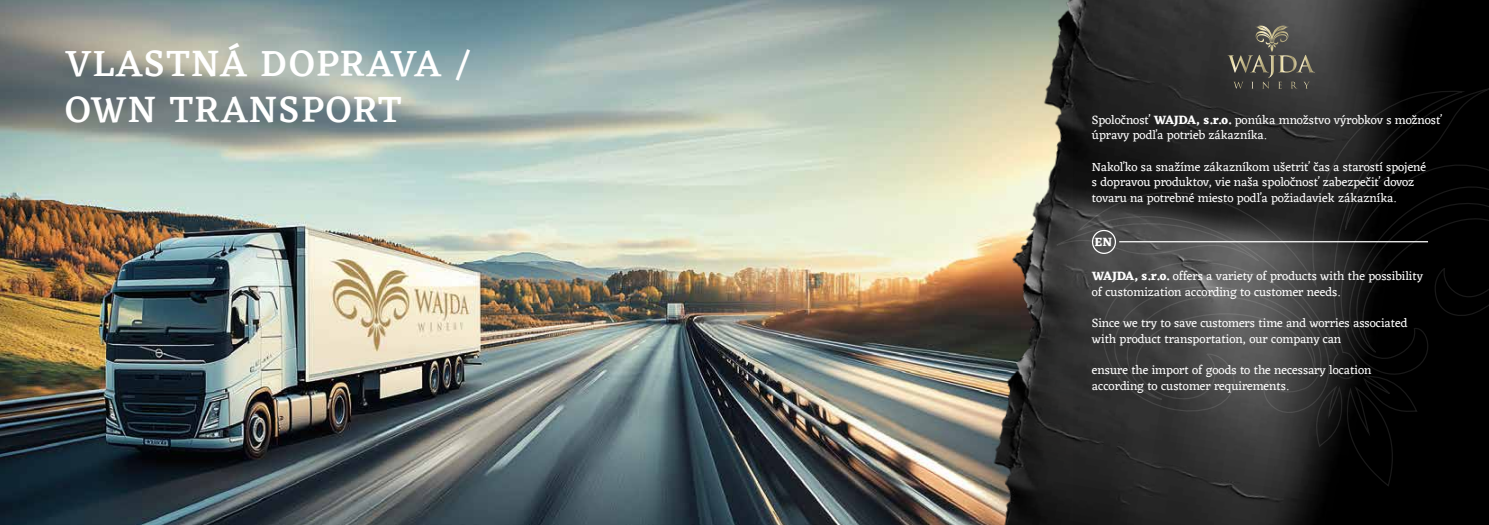
<style>
.page{position:relative;width:1489px;height:525px;background:#fff}
.page>*{position:absolute;margin:0;border:0;box-sizing:border-box;transform-origin:0 0}
.t1{font:500 37.5px/45px "Eczar";letter-spacing:.04em;color:#fff}
.t2{font:12.5px/15.6px "Eczar";color:#fff}
.t3{font:700 12.5px "Eczar";color:#fff}
.s1{font-weight:700}
</style>
<div class="page">
<img style="left:0;top:0;width:871px;height:524px">
<img style="left:871px;top:0;width:617px;height:524px">
<svg style="left:1055px;top:87px;width:433px;height:400px;background:#252525"></svg>
<svg style="left:1254px;top:26px;width:34px;height:21px"></svg>
<svg style="left:1227px;top:55px;width:87px;height:34px;background:#54524a"></svg>
<hr style="left:1119px;top:241px;width:308px;height:1px;background:#fff">
<div style="left:1091px;top:230px;width:24px;height:24px;border:1px solid #fff;border-radius:50%"></div>
<h1 class="t1" style="left:66px;top:41px;width:406px">VLASTNÁ DOPRAVA /<br>OWN TRANSPORT</h1>
<p class="t2" style="left:1091px;top:112px;width:351px">Spoločnosť <span class="s1">WAJDA, s.r.o.</span> ponúka množstvo výrobkov s možnosť úpravy podľa potrieb zákazníka.</p>
<p class="t2" style="left:1091px;top:159px;width:335px">Nakoľko sa snažíme zákazníkom ušetriť čas a starostí spojené s dopravou produktov, vie naša spoločnosť zabezpečiť dovoz tovaru na potrebné miesto podľa požiadaviek zákazníka.</p>
<p class="t3" style="left:1094px;top:234px;width:19px">EN</p>
<p class="t2" style="left:1091px;top:269px;width:332px"><span class="s1">WAJDA, s.r.o.</span> offers a variety of products with the possibility of customization according to customer needs.</p>
<p class="t2" style="left:1091px;top:316px;width:317px">Since we try to save customers time and worries associated with product transportation, our company can</p>
<p class="t2" style="left:1091px;top:362px;width:281px">ensure the import of goods to the necessary location according to customer requirements.</p>
</div>
